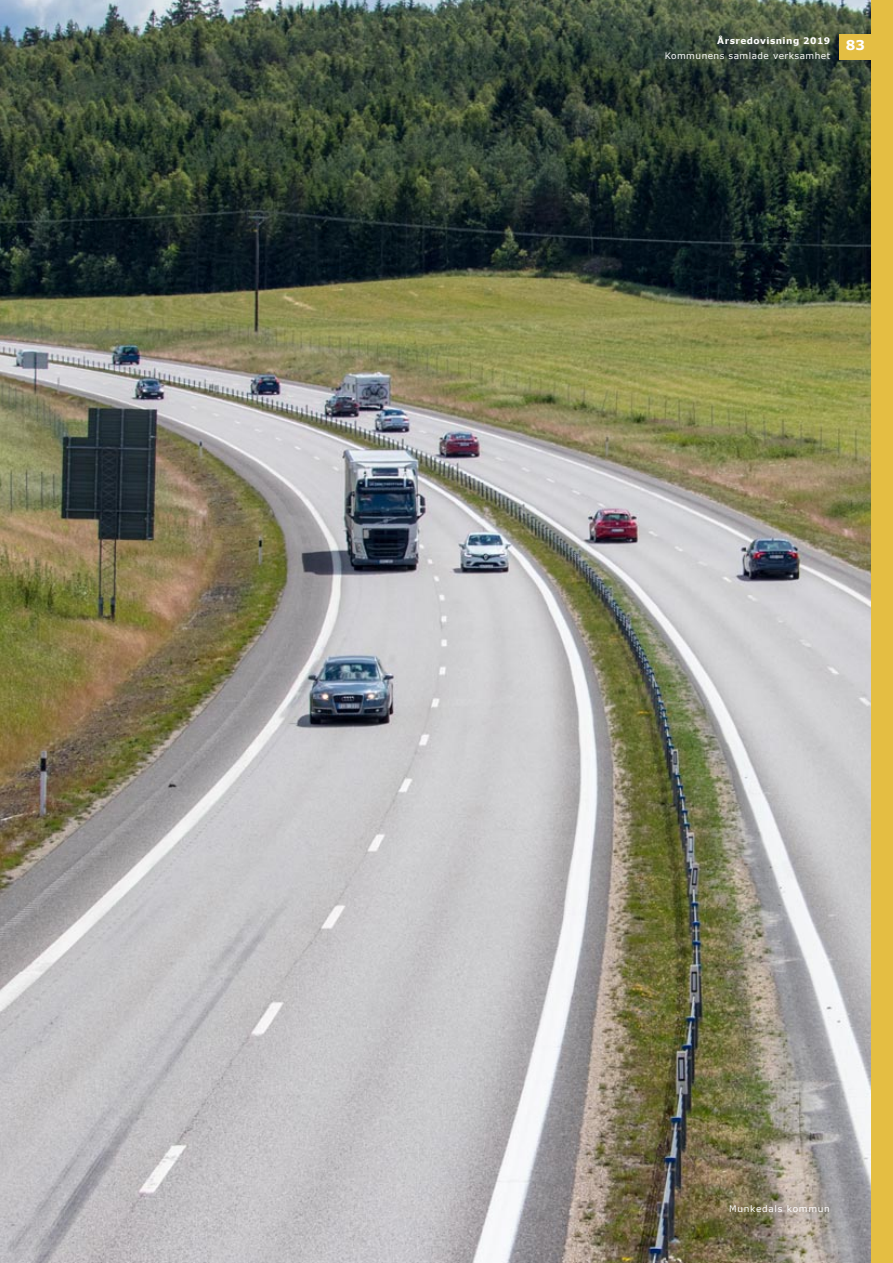
<style>
.page{position:relative;width:893px;height:1263px;background:#fff}
.page>*{position:absolute;margin:0;border:0;box-sizing:border-box;transform-origin:0 0}
.t1{font:700 13.5px "Verdana";color:#fff}
.t2{font:9px "Verdana";letter-spacing:.05em;color:#fff}
.t3{font:700 9px "Verdana";letter-spacing:.05em;color:#fff}
.t4{font:9px "Verdana";letter-spacing:.075em;color:#fff}
</style>
<div class="page">
<img style="left:0;top:0;width:871px;height:1263px">
<div style="left:840px;top:34px;width:48px;height:26px;background:#e4be43"></div>
<div style="left:871px;top:0;width:22px;height:1263px;background:#e4be43"></div>
<p class="t3" style="left:717px;top:35px;width:114px">Årsredovisning 2019</p>
<p class="t2" style="left:665px;top:50px;width:167px">Kommunens samlade verksamhet</p>
<h1 class="t1" style="left:846px;top:36px;width:21px">83</h1>
<p class="t4" style="left:729px;top:1203px;width:102px">Munkedals kommun</p>
</div>
